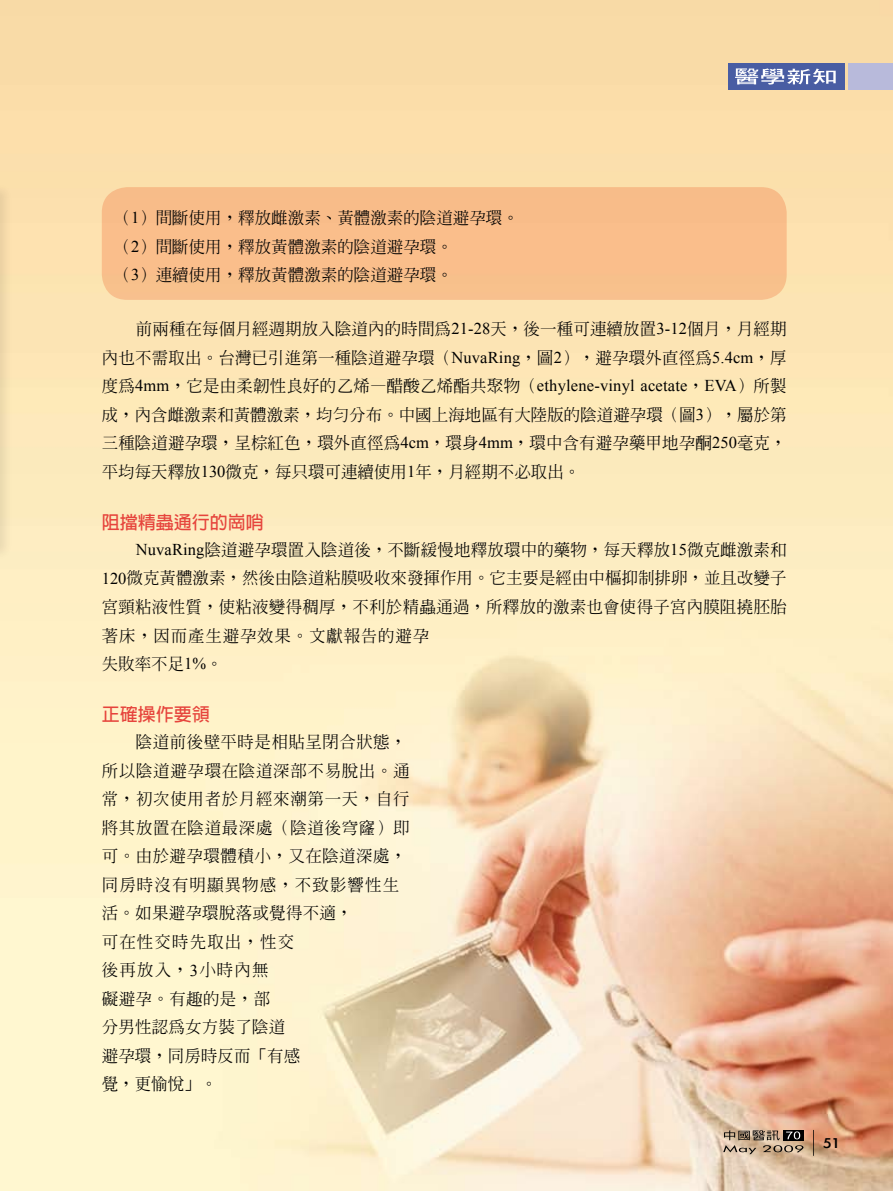
<style>
.page{position:relative;width:893px;height:1191px;background:#fff}
.page>*{position:absolute;margin:0;border:0;box-sizing:border-box;transform-origin:0 0}
.t1{font:700 18px "Lin Gothic";color:#e6443c}
.t2{font:500 16.5px/28.5px "Inn Ming";letter-spacing:.01em;color:#000}
.t3{font:500 16.5px/28.5px "Inn Ming";letter-spacing:.04em;color:#000}
.t4{font:16.2px "Li Gothic Med";color:#000;scale:1.11 1}
.s1{font-family:"Times New Roman";font-weight:400}
</style>
<div class="page">
<img style="left:0;top:0;width:893px;height:1191px">
<div style="left:0;top:181px;width:15px;height:380px;background:#000;opacity:.15"></div>
<svg style="left:0;top:187px;width:1px;height:361px"></svg>
<div style="left:102px;top:187px;width:685px;height:113px;background:#f8be8b;border-radius:26px"></div>
<svg style="left:813px;top:1130px;width:1px;height:25px"></svg>
<svg style="left:723px;top:1130px;width:80px;height:24px;background:#9e8a75"></svg>
<div style="left:728px;top:64px;width:116px;height:26px;background:#495da3"></div>
<div style="left:848px;top:64px;width:45px;height:26px;background:#b8badb"></div>
<svg style="left:735px;top:68px;width:101px;height:17px"></svg>
<p class="t2" style="left:115px;top:203px;width:406px">（<span class="s1">1</span>）間斷使用，釋放雌激素、黃體激素的陰道避孕環。（<span class="s1">2</span>）間斷使用，釋放黃體激素的陰道避孕環。<br>（<span class="s1">3</span>）連續使用，釋放黃體激素的陰道避孕環。</p>
<p class="t2" style="left:102px;top:314px;width:686px;text-align:justify;text-indent:34px">前兩種在每個月經週期放入陰道內的時間為<span class="s1">21-28</span>天，後一種可連續放置<span class="s1">3-12</span>個月，月經期內也不需取出。台灣已引進第一種陰道避孕環（<span class="s1">NuvaRing</span>，圖<span class="s1">2</span>），避孕環外直徑為<span class="s1">5.4cm</span>，厚度為<span class="s1">4mm</span>，它是由柔韌性良好的乙烯—醋酸乙烯酯共聚物（<span class="s1">ethylene-vinyl acetate</span>，<span class="s1">EVA</span>）所製成，內含雌激素和黃體激素，均勻分布。中國上海地區有大陸版的陰道避孕環（圖<span class="s1">3</span>），屬於第三種陰道避孕環，呈棕紅色，環外直徑為<span class="s1">4cm</span>，環身<span class="s1">4mm</span>，環中含有避孕藥甲地孕酮<span class="s1">250</span>毫克，平均每天釋放<span class="s1">130</span>微克，每只環可連續使用<span class="s1">1</span>年，月經期不必取出。</p>
<p class="t1" style="left:102px;top:513px;width:163px">阻擋精蟲通行的崗哨</p>
<p class="t2" style="left:102px;top:535px;width:687px;text-indent:34px"><span class="s1">NuvaRing</span>陰道避孕環置入陰道後，不斷緩慢地釋放環中的藥物，每天釋放<span class="s1">15</span>微克雌激素和<span class="s1">120</span>微克黃體激素，然後由陰道粘膜吸收來發揮作用。它主要是經由中樞抑制排卵，並且改變子宮頸粘液性質，使粘液變得稠厚，不利於精蟲通過，所釋放的激素也會使得子宮內膜阻撓胚胎著床，因而產生避孕效果。文獻報告的避孕<br>失敗率不足<span class="s1">1%</span>。</p>
<p class="t1" style="left:102px;top:705px;width:109px">正確操作要領</p>
<p class="t3" style="left:102px;top:728px;width:309px;text-indent:34px">陰道前後壁平時是相貼呈閉合狀態，所以陰道避孕環在陰道深部不易脫出。通常，初次使用者於月經來潮第一天，自行將其放置在陰道最深處（陰道後穹窿）即可。由於避孕環體積小，又在陰道深處，同房時沒有明顯異物感，不致影響性生活。如果避孕環脫落或覺得不適，<br>可在性交時先取出，性交<br>後再放入，<span class="s1">3</span>小時內無<br>礙避孕。有趣的是，部<br>分男性認為女方裝了陰道<br>避孕環，同房時反而「有感<br>覺，更愉悅」。</p>
<p class="t4" style="left:823px;top:1134px;width:17px">51</p>
</div>
